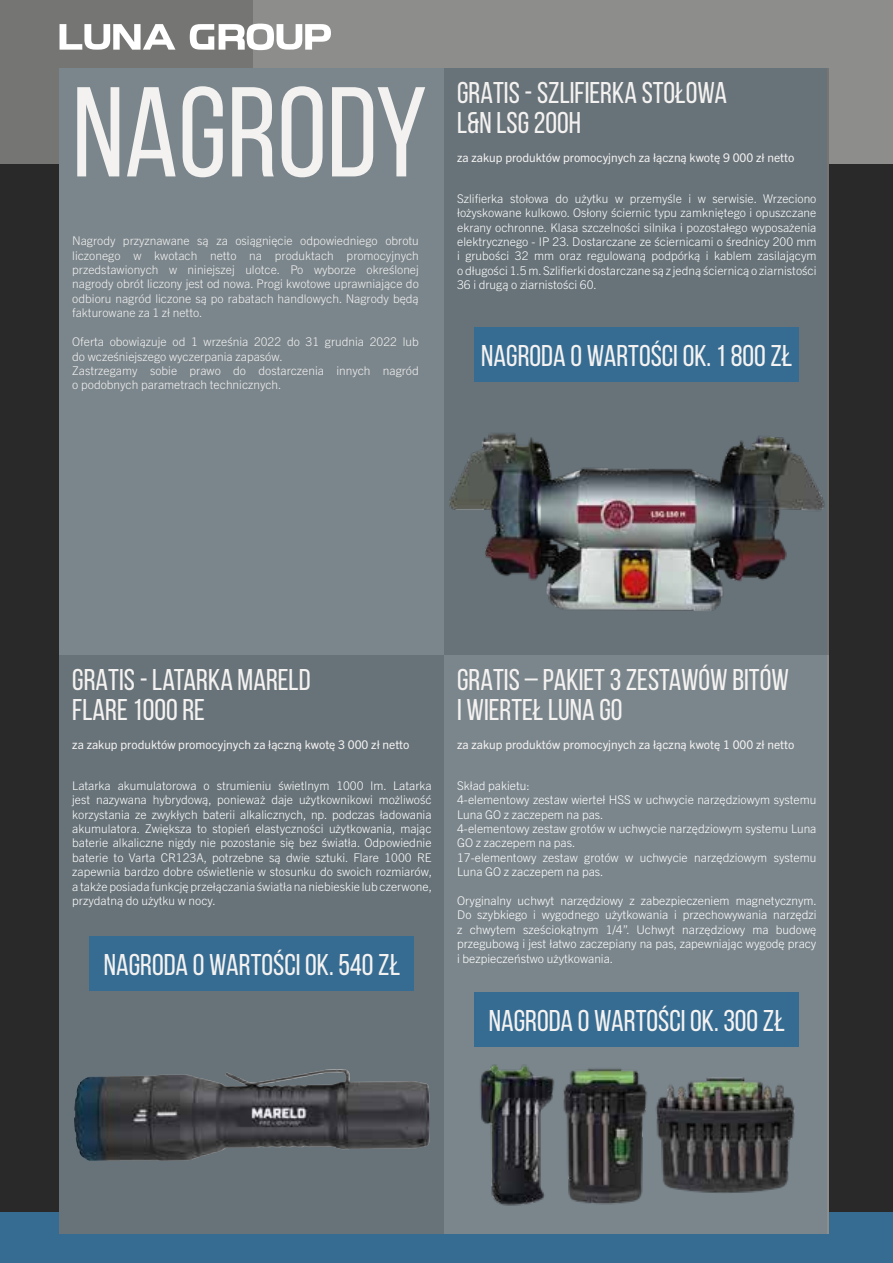
<style>
.page{position:relative;width:893px;height:1263px;background:#fff}
.page>*{position:absolute;margin:0;border:0;box-sizing:border-box;transform-origin:0 0}
.t1{font:127.5px "Bebas Neue";color:#f4f2f1}
.t2{font:30px/30px "Bebas Neue";color:#f4f2f1}
.t3{font:300 12px/14.4px "Trade Gothic Next LT Pro";color:#fff;text-align:justify}
.t4{font:300 12px/14.4px "Trade Gothic Next LT Pro";color:#f4f2f1;text-align:justify}
.t5{font:12px "Trade Gothic Next LT Pro";color:#f4f2f1}
</style>
<div class="page">
<div style="left:0;top:1212px;width:893px;height:51px;background:#366c91"></div>
<div style="left:0;top:0;width:253px;height:164px;background:#757574"></div>
<div style="left:253px;top:0;width:640px;height:164px;background:#8d8d8b"></div>
<div style="left:0;top:164px;width:893px;height:1048px;background:#292929"></div>
<div style="left:60px;top:68px;width:767px;height:1165px;background:linear-gradient(to right,#737e84,#727d83)"></div>
<svg style="left:60px;top:24px;width:115px;height:26px"></svg>
<svg style="left:190px;top:24px;width:141px;height:26px"></svg>
<div style="left:474px;top:327px;width:325px;height:55px;background:#366c91"></div>
<div style="left:90px;top:936px;width:324px;height:55px;background:#366c91"></div>
<div style="left:474px;top:992px;width:325px;height:55px;background:#366c91"></div>
<img style="left:445px;top:428px;width:384px;height:183px">
<img style="left:74px;top:1069px;width:356px;height:92px">
<img style="left:477px;top:1062px;width:80px;height:144px">
<img style="left:655px;top:1075px;width:141px;height:118px">
<img style="left:562px;top:1065px;width:88px;height:140px">
<h1 class="t1" style="left:72px;top:63px;width:356px">NAGRODY</h1>
<p class="t4" style="left:72px;top:233px;width:348px">Nagrody przyznawane są za osiągnięcie odpowiedniego obrotu liczonego w kwotach netto na produktach promocyjnych przedstawionych w niniejszej ulotce. Po wyborze określonej nagrody obrót liczony jest od nowa. Progi kwotowe uprawniające do odbioru nagród liczone są po rabatach handlowych. Nagrody będą fakturowane za 1 zł netto.</p>
<p class="t4" style="left:72px;top:334px;width:348px;text-align:left">Oferta obowiązuje od 1 września 2022 do 31 grudnia 2022 lub do wcześniejszego wyczerpania zapasów.<br>Zastrzegamy sobie prawo do dostarczenia innych nagród o podobnych parametrach technicznych.</p>
<h2 class="t2" style="left:457px;top:78px;width:271px">GRATIS - SZLIFIERKA STOŁOWA<br>L&amp;N LSG 200H</h2>
<p class="t5" style="left:457px;top:149px;width:339px">za zakup produktów promocyjnych za łączną kwotę 9 000 zł netto</p>
<p class="t3" style="left:457px;top:190px;width:361px">Szlifierka stołowa do użytku w przemyśle i w serwisie. Wrzeciono łożyskowane kulkowo. Osłony ściernic typu zamkniętego i opuszczane ekrany ochronne. Klasa szczelności silnika i pozostałego wyposażenia elektrycznego - IP 23. Dostarczane ze ściernicami o średnicy 200 mm i grubości 32 mm oraz regulowaną podpórką i kablem zasilającym o długości 1.5 m. Szlifierki dostarczane są z jedną ściernicą o ziarnistości 36 i drugą o ziarnistości 60.</p>
<h2 class="t2" style="left:481px;top:340px;width:312px">NAGRODA O WARTOŚCI OK. 1 800 ZŁ</h2>
<h2 class="t2" style="left:72px;top:665px;width:240px">GRATIS - LATARKA MARELD<br>FLARE 1000 RE</h2>
<p class="t5" style="left:72px;top:736px;width:339px">za zakup produktów promocyjnych za łączną kwotę 3 000 zł netto</p>
<h2 class="t2" style="left:457px;top:665px;width:333px">GRATIS – PAKIET 3 ZESTAWÓW BITÓW<br>I WIERTEŁ LUNA GO</h2>
<p class="t5" style="left:457px;top:736px;width:339px">za zakup produktów promocyjnych za łączną kwotę 1 000 zł netto</p>
<p class="t3" style="left:72px;top:777px;width:361px">Latarka akumulatorowa o strumieniu świetlnym 1000 lm. Latarka jest nazywana hybrydową, ponieważ daje użytkownikowi możliwość korzystania ze zwykłych baterii alkalicznych, np. podczas ładowania akumulatora. Zwiększa to stopień elastyczności użytkowania, mając baterie alkaliczne nigdy nie pozostanie się bez światła. Odpowiednie baterie to Varta CR123A, potrzebne są dwie sztuki. Flare 1000 RE zapewnia bardzo dobre oświetlenie w stosunku do swoich rozmiarów, a także posiada funkcję przełączania światła na niebieskie lub czerwone, przydatną do użytku w nocy.</p>
<p class="t3" style="left:457px;top:777px;width:361px;text-align:left">Skład pakietu:<br>4-elementowy zestaw wierteł HSS w uchwycie narzędziowym systemu Luna GO z zaczepem na pas.<br>4-elementowy zestaw grotów w uchwycie narzędziowym systemu Luna GO z zaczepem na pas.<br>17-elementowy zestaw grotów w uchwycie narzędziowym systemu Luna GO z zaczepem na pas.</p>
<p class="t3" style="left:457px;top:892px;width:361px">Oryginalny uchwyt narzędziowy z zabezpieczeniem magnetycznym.<br>Do szybkiego i wygodnego użytkowania i przechowywania narzędzi z chwytem sześciokątnym 1/4”. Uchwyt narzędziowy ma budowę przegubową i jest łatwo zaczepiany na pas, zapewniając wygodę pracy i bezpieczeństwo użytkowania.</p>
<h2 class="t2" style="left:104px;top:949px;width:298px">NAGRODA O WARTOŚCI OK. 540 ZŁ</h2>
<h2 class="t2" style="left:489px;top:1005px;width:297px">NAGRODA O WARTOŚCI OK. 300 ZŁ</h2>
</div>
